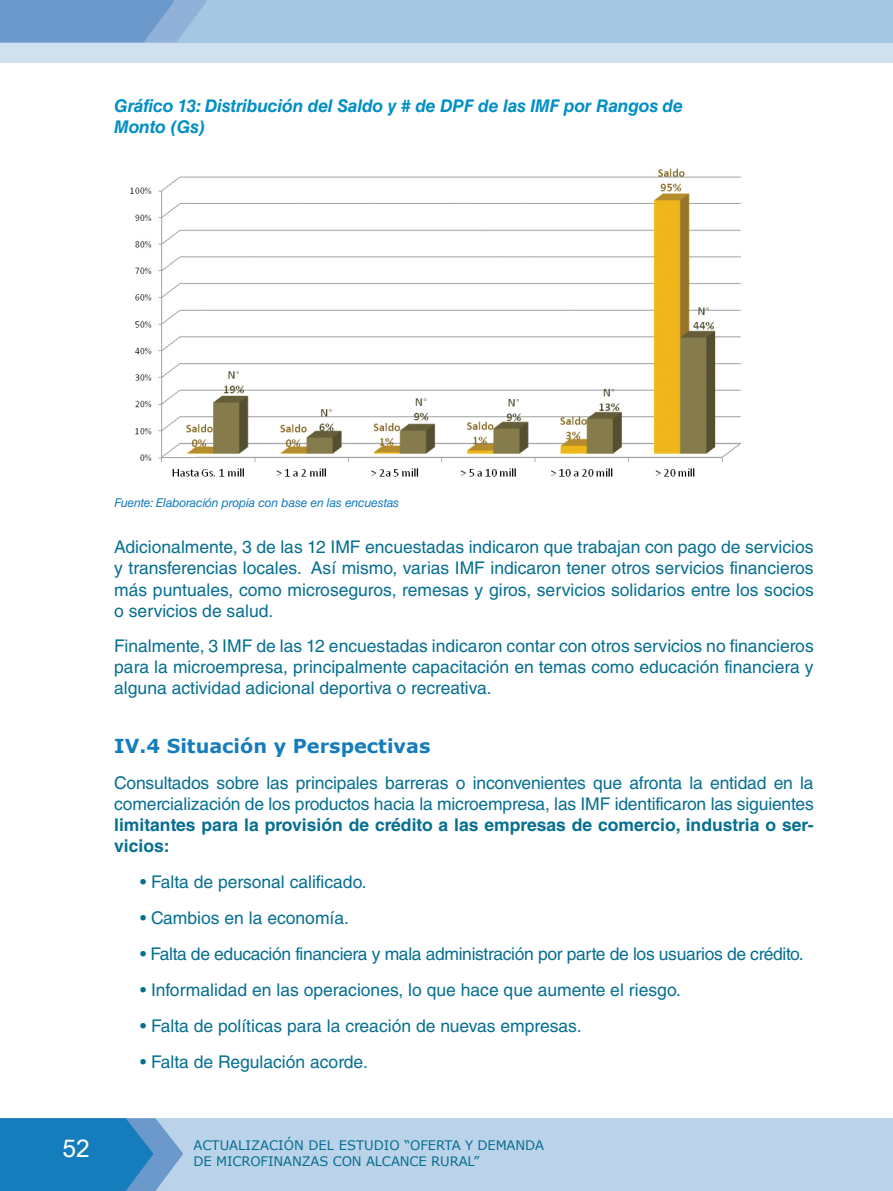
<style>
.page{position:relative;width:893px;height:1191px;background:#fff}
.page>*{position:absolute;margin:0;border:0;box-sizing:border-box;transform-origin:0 0}
.t1{font:24.5px "Arial";color:#fff}
.t2{font:700 19.25px "Verdana";color:#167dbc}
.t3{font:17.5px/21px "Helvetica LT Std";letter-spacing:-.01em;color:#066f91;text-align:justify}
.t4{font:700 17.5px/21px "Helvetica LT Std";color:#066f91}
.t5{font:italic 700 17.5px/21px "Helvetica LT Std";letter-spacing:-.01em;color:#008fc5}
.t6{font:13.12px/15.8px "Verdana";letter-spacing:-.01em;color:#066f91}
.t7{font:italic 12.25px "Helvetica LT Std";letter-spacing:-.02em;color:#167dbc}
</style>
<div class="page">
<div style="left:0;top:1118px;width:893px;height:73px;background:#bad3e9"></div>
<svg style="left:0;top:1118px;width:183px;height:73px;background:#2f87c1"></svg>
<div style="left:0;top:0;width:893px;height:62px;background:#d0e0ee"></div>
<div style="left:0;top:0;width:893px;height:42px;background:#a4c7e3"></div>
<svg style="left:0;top:0;width:207px;height:42px;background:#75a0cf"></svg>
<img style="left:130px;top:168px;width:611px;height:309px">
<p class="t5" style="left:114px;top:95px;width:570px">Gráfico 13: Distribución del Saldo y # de DPF de las IMF por Rangos de<br>Monto (Gs)</p>
<p class="t7" style="left:114px;top:495px;width:287px">Fuente: Elaboración propia con base en las encuestas</p>
<p class="t3" style="left:114px;top:537px;width:701px">Adicionalmente, 3 de las 12 IMF encuestadas indicaron que trabajan con pago de servicios y transferencias locales. Así mismo, varias IMF indicaron tener otros servicios financieros más puntuales, como microseguros, remesas y giros, servicios solidarios entre los socios o servicios de salud.</p>
<p class="t3" style="left:114px;top:635px;width:701px">Finalmente, 3 IMF de las 12 encuestadas indicaron contar con otros servicios no financieros para la microempresa, principalmente capacitación en temas como educación financiera y alguna actividad adicional deportiva o recreativa.</p>
<p class="t2" style="left:114px;top:733px;width:318px">IV.4 Situación y Perspectivas</p>
<p class="t3" style="left:114px;top:772px;width:701px">Consultados sobre las principales barreras o inconvenientes que afronta la entidad en la comercialización de los productos hacia la microempresa, las IMF identificaron las siguientes</p>
<p class="t4" style="left:114px;top:814px;width:701px">limitantes para la provisión de crédito a las empresas de comercio, industria o ser&shy;vicios:</p>
<p class="t3" style="left:140px;top:871px;width:228px">• Falta de personal calificado.</p>
<p class="t3" style="left:140px;top:907px;width:210px">• Cambios en la economía.</p>
<p class="t3" style="left:140px;top:943px;width:665px">• Falta de educación financiera y mala administración por parte de los usuarios de crédito.</p>
<p class="t3" style="left:140px;top:979px;width:542px">• Informalidad en las operaciones, lo que hace que aumente el riesgo.</p>
<p class="t3" style="left:140px;top:1015px;width:443px">• Falta de políticas para la creación de nuevas empresas.</p>
<p class="t3" style="left:140px;top:1051px;width:229px">• Falta de Regulación acorde.</p>
<h1 class="t1" style="left:62px;top:1135px;width:29px">52</h1>
<p class="t6" style="left:193px;top:1137px;width:352px">ACTUALIZACIÓN DEL ESTUDIO “OFERTA Y DEMANDA<br>DE MICROFINANZAS CON ALCANCE RURAL”</p>
</div>
